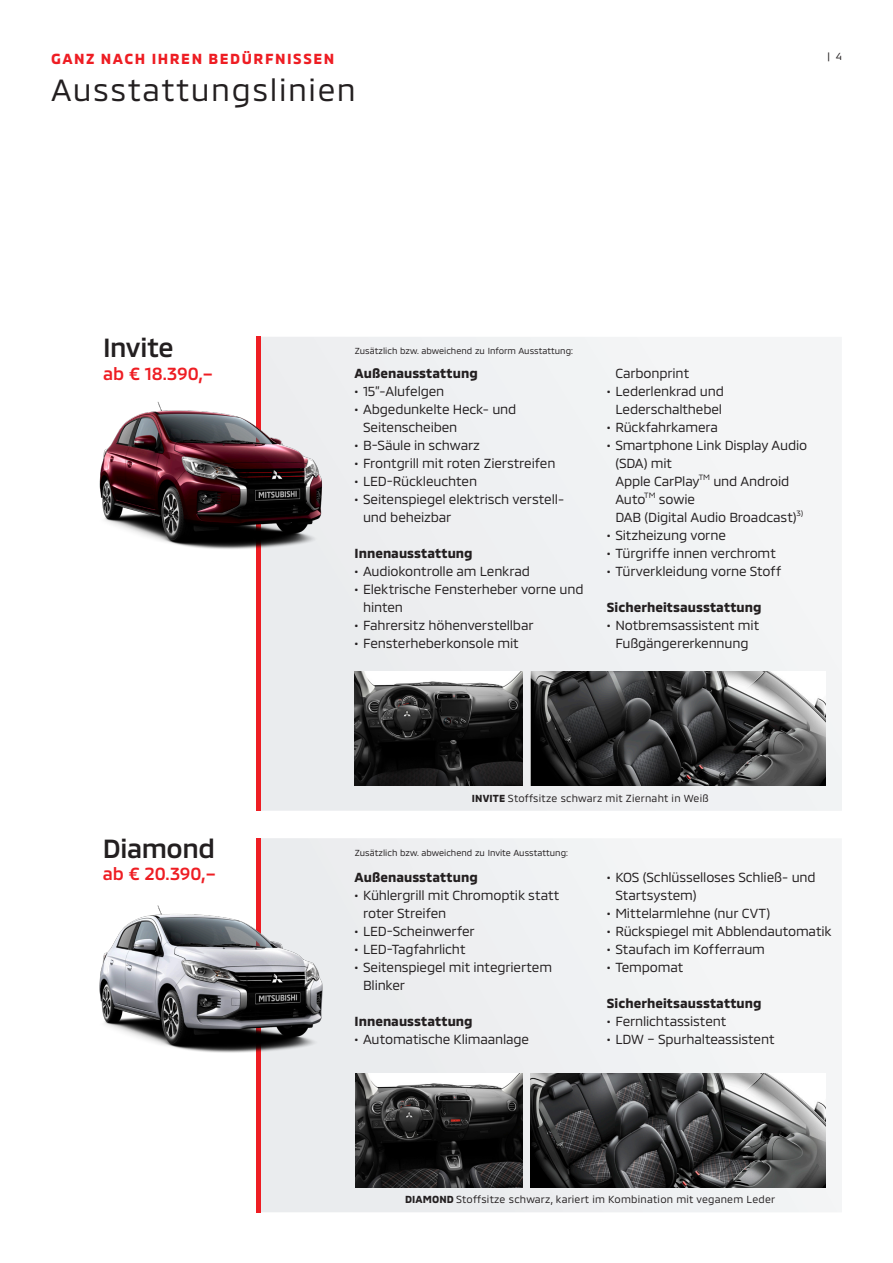
<style>
.page{position:relative;width:893px;height:1263px;background:#fff}
.page>*{position:absolute;margin:0;border:0;box-sizing:border-box;transform-origin:0 0}
.t1{font:31.5px "MMC";letter-spacing:.05em;color:#231f20}
.t2{font:500 27px "MMC";letter-spacing:-.015em;color:#231f20}
.t3{font:500 18px "MMC";letter-spacing:-.005em;color:#ee1d23}
.t4{font:700 15px "MMC";letter-spacing:.1em;color:#ee1d23}
.Lopende_teksten{font:13.5px/18px "MMC";letter-spacing:-.01em;color:#231f20}
.Lopende_teksten-2{font:700 13.5px "MMC";letter-spacing:.005em;color:#231f20}
.t5{font:10.5px "MMC";letter-spacing:.02em;color:#231f20}
.Reifenübersicht{font:9px "MMC Trial 1";color:#231f20}
.Lopende_teksten-3{font:7.8px "MMC";color:#231f20}
.s1{font-weight:700}
</style>
<div class="page">
<div style="left:258px;top:337px;width:584px;height:474px;background:#eff1f3"></div>
<div style="left:258px;top:838px;width:584px;height:374px;background:#eef0f2"></div>
<hr style="left:256px;top:337px;width:4px;height:474px;background:#ee1d23">
<hr style="left:256px;top:838px;width:4px;height:374px;background:#ee1d23">
<img style="left:99px;top:885px;width:224px;height:176px">
<img style="left:99px;top:356px;width:223px;height:235px">
<img style="left:354px;top:671px;width:169px;height:114px">
<img style="left:531px;top:672px;width:294px;height:113px">
<img style="left:355px;top:1073px;width:168px;height:114px">
<img style="left:531px;top:1073px;width:294px;height:114px">
<p class="t4" style="left:51px;top:47px;width:285px">GANZ NACH IHREN BEDÜRFNISSEN</p>
<p class="t1" style="left:51px;top:64px;width:306px">Ausstattungslinien</p>
<p class="t5" style="left:827px;top:48px;width:16px">| 4</p>
<p class="t2" style="left:103px;top:326px;width:72px">Invite</p>
<p class="t3" style="left:103px;top:359px;width:112px">ab € 18.390,–</p>
<p class="Reifenübersicht" style="left:355px;top:346px;width:220px">Zusätzlich bzw. abweichend zu Inform Ausstattung:</p>
<p class="Lopende_teksten-2" style="left:355px;top:363px;width:125px">Außenausstattung</p>
<p class="Lopende_teksten" style="left:355px;top:381px;width:91px">• 15”-Alufelgen</p>
<p class="Lopende_teksten" style="left:363px;top:399px;width:155px;text-indent:-9px">• Abgedunkelte Heck- und<br>Seitenscheiben</p>
<p class="Lopende_teksten" style="left:355px;top:435px;width:127px">• B-Säule in schwarz</p>
<p class="Lopende_teksten" style="left:355px;top:453px;width:202px">• Frontgrill mit roten Zierstreifen</p>
<p class="Lopende_teksten" style="left:355px;top:471px;width:124px">• LED-Rückleuchten</p>
<p class="Lopende_teksten" style="left:363px;top:489px;width:203px;text-indent:-9px">• Seitenspiegel elektrisch verstell&shy;und beheizbar</p>
<p class="Lopende_teksten-2" style="left:355px;top:543px;width:120px">Innenausstattung</p>
<p class="Lopende_teksten" style="left:355px;top:561px;width:177px">• Audiokontrolle am Lenkrad</p>
<p class="Lopende_teksten" style="left:363px;top:579px;width:222px;text-indent:-9px">• Elektrische Fensterheber vorne und hinten</p>
<p class="Lopende_teksten" style="left:355px;top:615px;width:180px">• Fahrersitz höhenverstellbar</p>
<p class="Lopende_teksten" style="left:355px;top:633px;width:166px">• Fensterheberkonsole mit</p>
<p class="Lopende_teksten" style="left:615px;top:363px;width:75px">Carbonprint</p>
<p class="Lopende_teksten" style="left:607px;top:381px;width:119px;text-align:center">• Lederlenkrad und<br>Lederschalthebel</p>
<p class="Lopende_teksten" style="left:607px;top:417px;width:113px">• Rückfahrkamera</p>
<p class="Lopende_teksten" style="left:615px;top:435px;width:193px;text-indent:-9px">• Smartphone Link Display Audio (SDA) mit<br>Apple CarPlay</p>
<p class="Lopende_teksten-3" style="left:699px;top:471px;width:13px">TM</p>
<p class="Lopende_teksten" style="left:713px;top:471px;width:78px">und Android</p>
<p class="Lopende_teksten" style="left:615px;top:489px;width:32px">Auto</p>
<p class="Lopende_teksten-3" style="left:644px;top:489px;width:13px">TM</p>
<p class="Lopende_teksten" style="left:615px;top:489px;width:183px;text-indent:44px">sowie<br>DAB (Digital Audio Broadcast)</p>
<p class="Lopende_teksten-3" style="left:797px;top:507px;width:8px">3)</p>
<p class="Lopende_teksten" style="left:607px;top:525px;width:121px">• Sitzheizung vorne</p>
<p class="Lopende_teksten" style="left:607px;top:543px;width:171px">• Türgriffe innen verchromt</p>
<p class="Lopende_teksten" style="left:607px;top:561px;width:176px">• Türverkleidung vorne Stoff</p>
<p class="Lopende_teksten-2" style="left:607px;top:597px;width:156px">Sicherheitsausstattung</p>
<p class="Lopende_teksten" style="left:607px;top:615px;width:154px;text-align:center">• Notbremsassistent mit<br>Fußgängererkennung</p>
<p class="t5" style="left:472px;top:790px;width:238px"><span class="s1">INVITE</span> Stoffsitze schwarz mit Ziernaht in Weiß</p>
<p class="t2" style="left:103px;top:826px;width:114px">Diamond</p>
<p class="t3" style="left:103px;top:859px;width:115px">ab € 20.390,–</p>
<p class="Reifenübersicht" style="left:355px;top:847px;width:215px">Zusätzlich bzw. abweichend zu Invite Ausstattung:</p>
<p class="Lopende_teksten-2" style="left:355px;top:867px;width:125px">Außenausstattung</p>
<p class="Lopende_teksten" style="left:363px;top:885px;width:198px;text-indent:-9px">• Kühlergrill mit Chromoptik statt roter Streifen</p>
<p class="Lopende_teksten" style="left:355px;top:921px;width:122px">• LED-Scheinwerfer</p>
<p class="Lopende_teksten" style="left:355px;top:939px;width:113px">• LED-Tagfahrlicht</p>
<p class="Lopende_teksten" style="left:363px;top:957px;width:191px;text-indent:-9px">• Seitenspiegel mit integriertem<br>Blinker</p>
<p class="Lopende_teksten-2" style="left:355px;top:1011px;width:120px">Innenausstattung</p>
<p class="Lopende_teksten" style="left:355px;top:1029px;width:176px">• Automatische Klimaanlage</p>
<p class="Lopende_teksten" style="left:615px;top:867px;width:202px;text-indent:-9px">• KOS (Schlüsselloses Schließ- und<br>Startsystem)</p>
<p class="Lopende_teksten" style="left:607px;top:903px;width:165px">• Mittelarmlehne (nur CVT)</p>
<p class="Lopende_teksten" style="left:607px;top:921px;width:226px">• Rückspiegel mit Abblendautomatik</p>
<p class="Lopende_teksten" style="left:607px;top:939px;width:160px">• Staufach im Kofferraum</p>
<p class="Lopende_teksten" style="left:607px;top:957px;width:78px">• Tempomat</p>
<p class="Lopende_teksten-2" style="left:607px;top:993px;width:156px">Sicherheitsausstattung</p>
<p class="Lopende_teksten" style="left:607px;top:1011px;width:121px">• Fernlichtassistent</p>
<p class="Lopende_teksten" style="left:607px;top:1029px;width:169px">• LDW – Spurhalteassistent</p>
<p class="t5" style="left:405px;top:1190px;width:372px"><span class="s1">DIAMOND</span> Stoffsitze schwarz, kariert im Kombination mit veganem Leder</p>
</div>
